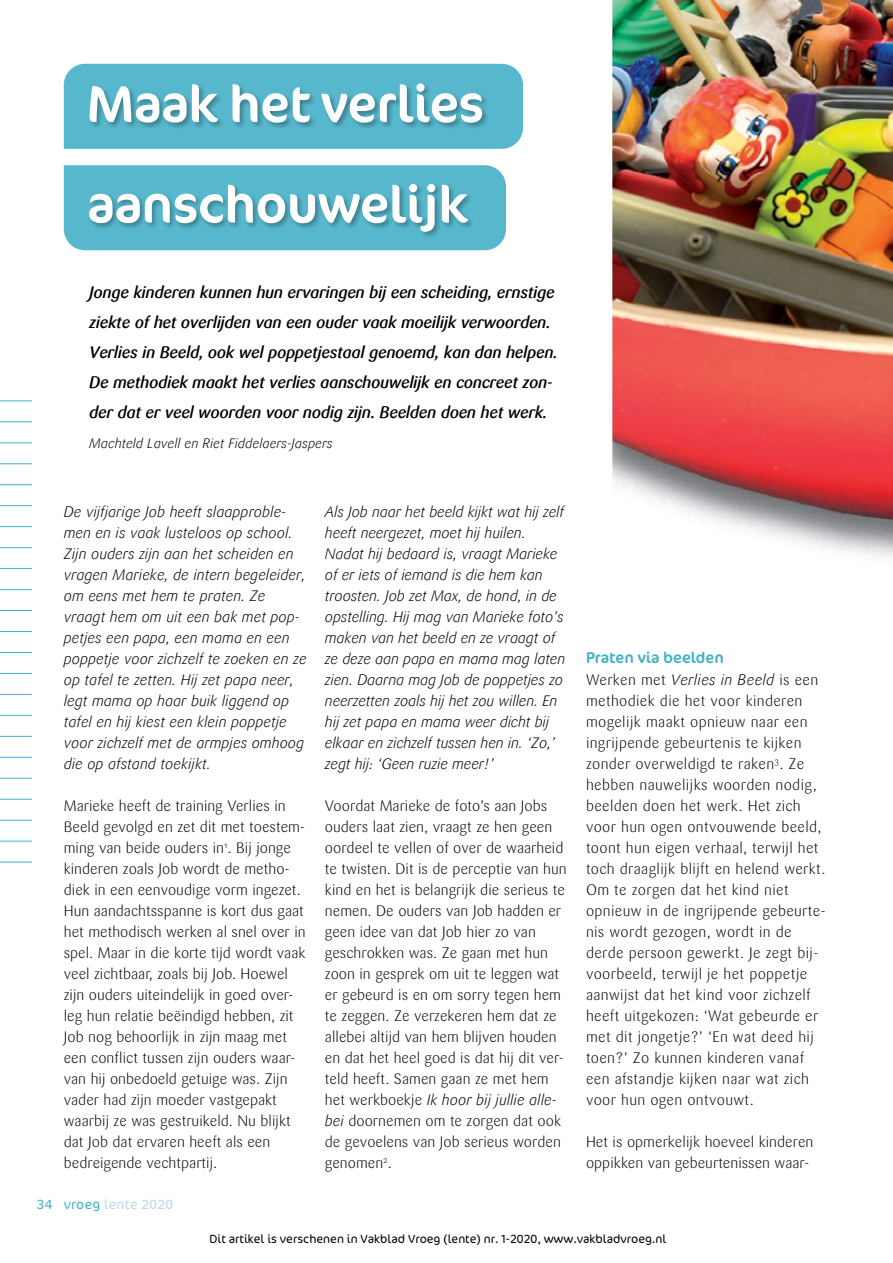
<style>
.page{position:relative;width:893px;height:1263px;background:#fff}
.page>*{position:absolute;margin:0;border:0;box-sizing:border-box;transform-origin:0 0}
.t1{font:italic 500 16.5px/30px "Sari";letter-spacing:-.02em;color:#000}
.t2{font:15.75px "Cocon";color:#44b1c8}
.t3{font:300 15px/21px "Sari";color:#000}
.t4{font:italic 300 15px/21px "Sari";color:#000}
.t5{font:300 15px/21px "Sari";letter-spacing:.02em;color:#000}
.t6{font:italic 300 13.5px "Sari";color:#000}
.t7{font:300 13.5px "Cocon";letter-spacing:.02em;color:#b7dae4}
.t8{font:300 12px "Cocon";color:#000}
.s1{color:#44b1c8}
.s2{font-style:italic}
</style>
<div class="page">
<hr style="left:0;top:400px;width:32px;height:1px;background:#44b1c8">
<hr style="left:0;top:421px;width:32px;height:1px;background:#44b1c8">
<hr style="left:0;top:442px;width:32px;height:1px;background:#44b1c8">
<hr style="left:0;top:463px;width:32px;height:1px;background:#44b1c8">
<hr style="left:0;top:484px;width:32px;height:1px;background:#44b1c8">
<hr style="left:0;top:505px;width:32px;height:1px;background:#44b1c8">
<hr style="left:0;top:526px;width:32px;height:1px;background:#44b1c8">
<hr style="left:0;top:547px;width:32px;height:1px;background:#44b1c8">
<hr style="left:0;top:568px;width:32px;height:1px;background:#44b1c8">
<hr style="left:0;top:589px;width:32px;height:1px;background:#44b1c8">
<hr style="left:0;top:610px;width:32px;height:1px;background:#44b1c8">
<hr style="left:0;top:631px;width:32px;height:1px;background:#44b1c8">
<hr style="left:0;top:652px;width:32px;height:1px;background:#44b1c8">
<hr style="left:0;top:673px;width:32px;height:1px;background:#44b1c8">
<hr style="left:0;top:694px;width:32px;height:1px;background:#44b1c8">
<hr style="left:0;top:715px;width:32px;height:1px;background:#44b1c8">
<hr style="left:0;top:736px;width:32px;height:1px;background:#44b1c8">
<hr style="left:0;top:757px;width:32px;height:1px;background:#44b1c8">
<hr style="left:0;top:778px;width:32px;height:1px;background:#44b1c8">
<hr style="left:0;top:799px;width:32px;height:1px;background:#44b1c8">
<hr style="left:0;top:820px;width:32px;height:1px;background:#44b1c8">
<hr style="left:0;top:841px;width:32px;height:1px;background:#44b1c8">
<hr style="left:0;top:862px;width:32px;height:1px;background:#44b1c8">
<img style="left:612px;top:0;width:281px;height:557px">
<svg style="left:64px;top:165px;width:442px;height:85px;background:#71c0d1"></svg>
<svg style="left:64px;top:64px;width:459px;height:85px;background:#6ebed0"></svg>
<p class="t1" style="left:89px;top:278px;width:470px">Jonge kinderen kunnen hun ervaringen bij een scheiding, ernstige ziekte of het overlijden van een ouder vaak moeilijk verwoorden.<br>Verlies in Beeld, ook wel poppetjestaal genoemd, kan dan helpen.<br>De methodiek maakt het verlies aanschouwelijk en concreet zon&shy;der dat er veel woorden voor nodig zijn. Beelden doen het werk.</p>
<p class="t6" style="left:89px;top:436px;width:245px">Machteld Lavell en Riet Fiddelaers-Jaspers</p>
<p class="t4" style="left:64px;top:502px;width:244px">De vijfjarige Job heeft slaapproble&shy;men en is vaak lusteloos op school.<br>Zijn ouders zijn aan het scheiden en vragen Marieke, de intern begeleider, om eens met hem te praten. Ze vraagt hem om uit een bak met pop&shy;petjes een papa, een mama en een poppetje voor zichzelf te zoeken en ze op tafel te zetten. Hij zet papa neer, legt mama op haar buik liggend op tafel en hij kiest een klein poppetje voor zichzelf met de armpjes omhoog die op afstand toekijkt.</p>
<p class="t3" style="left:64px;top:796px;width:243px">Marieke heeft de training Verlies in Beeld gevolgd en zet dit met toestem&shy;ming van beide ouders in<sup>1</sup>. Bij jonge kinderen zoals Job wordt de metho&shy;diek in een eenvoudige vorm ingezet.<br>Hun aandachtsspanne is kort dus gaat het methodisch werken al snel over in spel. Maar in die korte tijd wordt vaak veel zichtbaar, zoals bij Job. Hoewel zijn ouders uiteindelijk in goed over&shy;leg hun relatie beëindigd hebben, zit Job nog behoorlijk in zijn maag met een conflict tussen zijn ouders waar&shy;van hij onbedoeld getuige was. Zijn vader had zijn moeder vastgepakt waarbij ze was gestruikeld. Nu blijkt dat Job dat ervaren heeft als een bedreigende vechtpartij.</p>
<p class="t7" style="left:37px;top:1196px;width:138px"><span class="s1">34 vroeg</span> lente 2020</p>
<p class="t4" style="left:325px;top:502px;width:242px">Als Job naar het beeld kijkt wat hij zelf heeft neergezet, moet hij huilen.<br>Nadat hij bedaard is, vraagt Marieke of er iets of iemand is die hem kan troosten. Job zet Max, de hond, in de opstelling. Hij mag van Marieke foto’s maken van het beeld en ze vraagt of ze deze aan papa en mama mag laten zien. Daarna mag Job de poppetjes zo neerzetten zoals hij het zou willen. En hij zet papa en mama weer dicht bij elkaar en zichzelf tussen hen in. ‘Zo,’ zegt hij: ‘Geen ruzie meer!’</p>
<p class="t3" style="left:325px;top:796px;width:243px">Voordat Marieke de foto’s aan Jobs ouders laat zien, vraagt ze hen geen oordeel te vellen of over de waarheid te twisten. Dit is de perceptie van hun kind en het is belangrijk die serieus te nemen. De ouders van Job hadden er geen idee van dat Job hier zo van geschrokken was. Ze gaan met hun zoon in gesprek om uit te leggen wat er gebeurd is en om sorry tegen hem te zeggen. Ze verzekeren hem dat ze allebei altijd van hem blijven houden en dat het heel goed is dat hij dit ver&shy;teld heeft. Samen gaan ze met hem het werkboekje <span class="s2">Ik hoor bij jullie alle&shy;bei</span> doornemen om te zorgen dat ook de gevoelens van Job serieus worden genomen<sup>2</sup>.</p>
<p class="t2" style="left:586px;top:647px;width:139px">Praten via beelden</p>
<p class="t5" style="left:586px;top:670px;width:241px">Werken met <span class="s2">Verlies in Beeld</span> is een methodiek die het voor kinderen mogelijk maakt opnieuw naar een ingrijpende gebeurtenis te kijken zonder overweldigd te raken<sup>3</sup>. Ze hebben nauwelijks woorden nodig, beelden doen het werk. Het zich voor hun ogen ontvouwende beeld, toont hun eigen verhaal, terwijl het toch draaglijk blijft en helend werkt.<br>Om te zorgen dat het kind niet opnieuw in de ingrijpende gebeurte&shy;nis wordt gezogen, wordt in de derde persoon gewerkt. Je zegt bij&shy;voorbeeld, terwijl je het poppetje aanwijst dat het kind voor zichzelf heeft uitgekozen: ‘Wat gebeurde er met dit jongetje?’ ‘En wat deed hij toen?’ Zo kunnen kinderen vanaf een afstandje kijken naar wat zich voor hun ogen ontvouwt.</p>
<p class="t3" style="left:586px;top:1132px;width:229px">Het is opmerkelijk hoeveel kinderen oppikken van gebeurtenissen waar-</p>
<p class="t8" style="left:210px;top:1232px;width:458px">Dit artikel is verschenen in Vakblad Vroeg (lente) nr. 1-2020, www.vakbladvroeg.nl</p>
</div>
